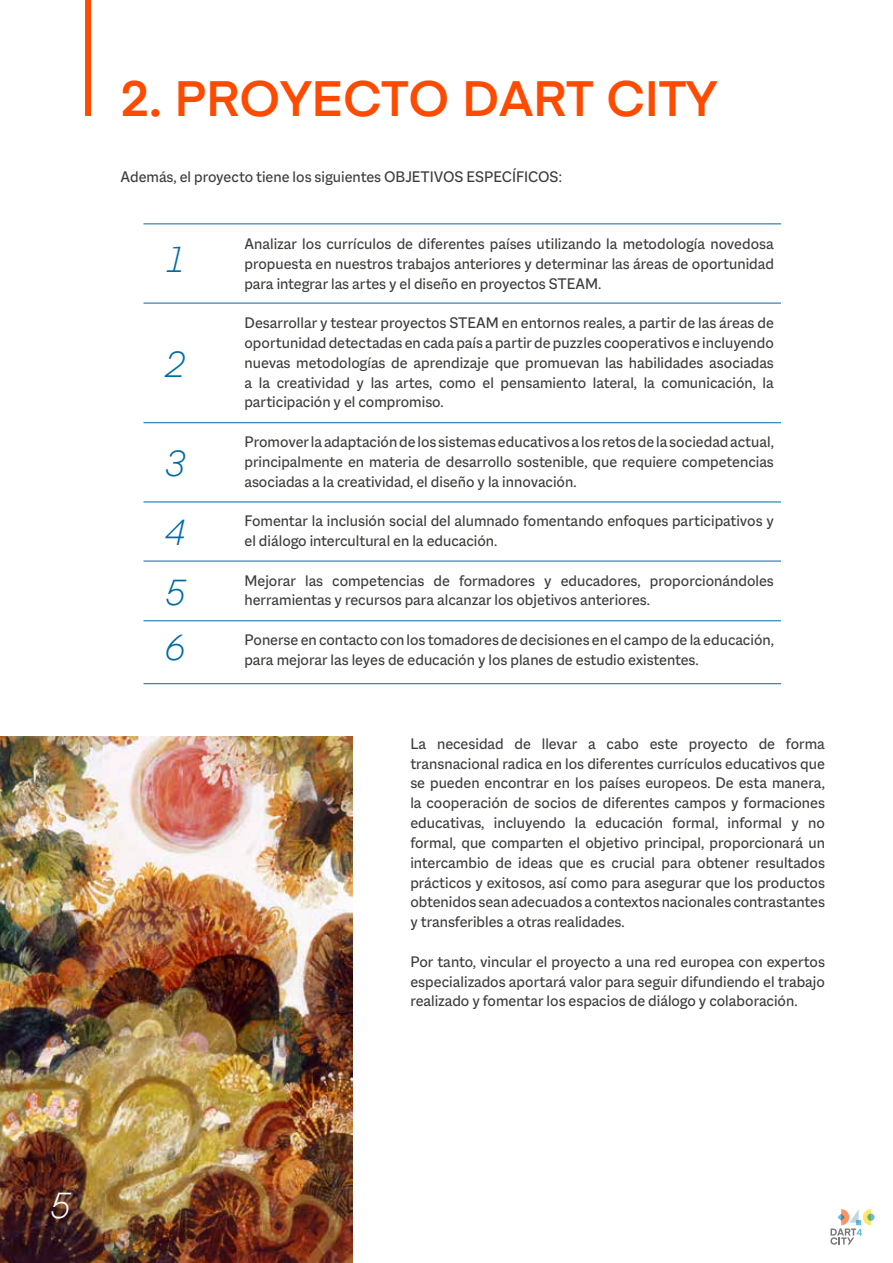
<style>
.page{position:relative;width:893px;height:1263px;background:#fff}
.page>*{position:absolute;margin:0;border:0;box-sizing:border-box;transform-origin:0 0}
.t1{font:600 49.5px "Eina 01";color:#ff4a00}
.t2{font:italic 300 36px/55.7px "Eina 02";color:#006ba3}
.t3{font:italic 300 36px "Eina 01";color:#fff}
.t4{font:16.5px/19.8px "Macklin Sans";color:#3c3c3b;text-align:justify}
</style>
<div class="page">
<img style="left:0;top:737px;width:352px;height:526px">
<div style="left:85px;top:0;width:6px;height:116px;background:#ff4a00"></div>
<hr style="left:144px;top:224px;width:637px;height:1px;background:#006ba3">
<hr style="left:144px;top:422px;width:637px;height:1px;background:#006ba3">
<hr style="left:144px;top:303px;width:637px;height:1px;background:#006ba3">
<hr style="left:144px;top:502px;width:637px;height:1px;background:#006ba3">
<hr style="left:144px;top:561px;width:637px;height:1px;background:#006ba3">
<hr style="left:144px;top:620px;width:637px;height:1px;background:#006ba3">
<hr style="left:144px;top:683px;width:637px;height:1px;background:#006ba3">
<svg style="left:830px;top:1209px;width:45px;height:36px"></svg>
<h1 class="t1" style="left:121px;top:62px;width:598px">2. PROYECTO DART CITY</h1>
<p class="t4" style="left:121px;top:167px;width:443px">Además, el proyecto tiene los siguientes OBJETIVOS ESPECÍFICOS:</p>
<h2 class="t2" style="left:165px;top:229px;width:22px">1</h2>
<h2 class="t2" style="left:165px;top:333px;width:22px">2</h2>
<h2 class="t2" style="left:165px;top:433px;width:22px">3</h2>
<h2 class="t2" style="left:165px;top:502px;width:22px">4</h2>
<h2 class="t2" style="left:165px;top:561px;width:22px">5<br>6</h2>
<p class="t4" style="left:244px;top:234px;width:531px">Analizar los currículos de diferentes países utilizando la metodología novedosa propuesta en nuestros trabajos anteriores y determinar las áreas de oportunidad para integrar las artes y el diseño en proyectos STEAM.</p>
<p class="t4" style="left:244px;top:313px;width:531px">Desarrollar y testear proyectos STEAM en entornos reales, a partir de las áreas de oportunidad detectadas en cada país a partir de puzzles cooperativos e incluyendo nuevas metodologías de aprendizaje que promuevan las habilidades asociadas a la creatividad y las artes, como el pensamiento lateral, la comunicación, la participación y el compromiso.</p>
<p class="t4" style="left:244px;top:432px;width:531px">Promover la adaptación de los sistemas educativos a los retos de la sociedad actual, principalmente en materia de desarrollo sostenible, que requiere competencias asociadas a la creatividad, el diseño y la innovación.</p>
<p class="t4" style="left:244px;top:511px;width:531px">Fomentar la inclusión social del alumnado fomentando enfoques participativos y el diálogo intercultural en la educación.</p>
<p class="t4" style="left:244px;top:570px;width:531px">Mejorar las competencias de formadores y educadores, proporcionándoles herramientas y recursos para alcanzar los objetivos anteriores.</p>
<p class="t4" style="left:244px;top:630px;width:531px">Ponerse en contacto con los tomadores de decisiones en el campo de la educación, para mejorar las leyes de educación y los planes de estudio existentes.</p>
<p class="t4" style="left:410px;top:733px;width:416px">La necesidad de llevar a cabo este proyecto de forma transnacional radica en los diferentes currículos educativos que se pueden encontrar en los países europeos. De esta manera, la cooperación de socios de diferentes campos y formaciones educativas, incluyendo la educación formal, informal y no formal, que comparten el objetivo principal, proporcionará un intercambio de ideas que es crucial para obtener resultados prácticos y exitosos, así como para asegurar que los productos obtenidos sean adecuados a contextos nacionales contrastantes y transferibles a otras realidades.</p>
<p class="t4" style="left:410px;top:951px;width:416px">Por tanto, vincular el proyecto a una red europea con expertos especializados aportará valor para seguir difundiendo el trabajo realizado y fomentar los espacios de diálogo y colaboración.</p>
<h2 class="t3" style="left:50px;top:1178px;width:22px">5</h2>
</div>
